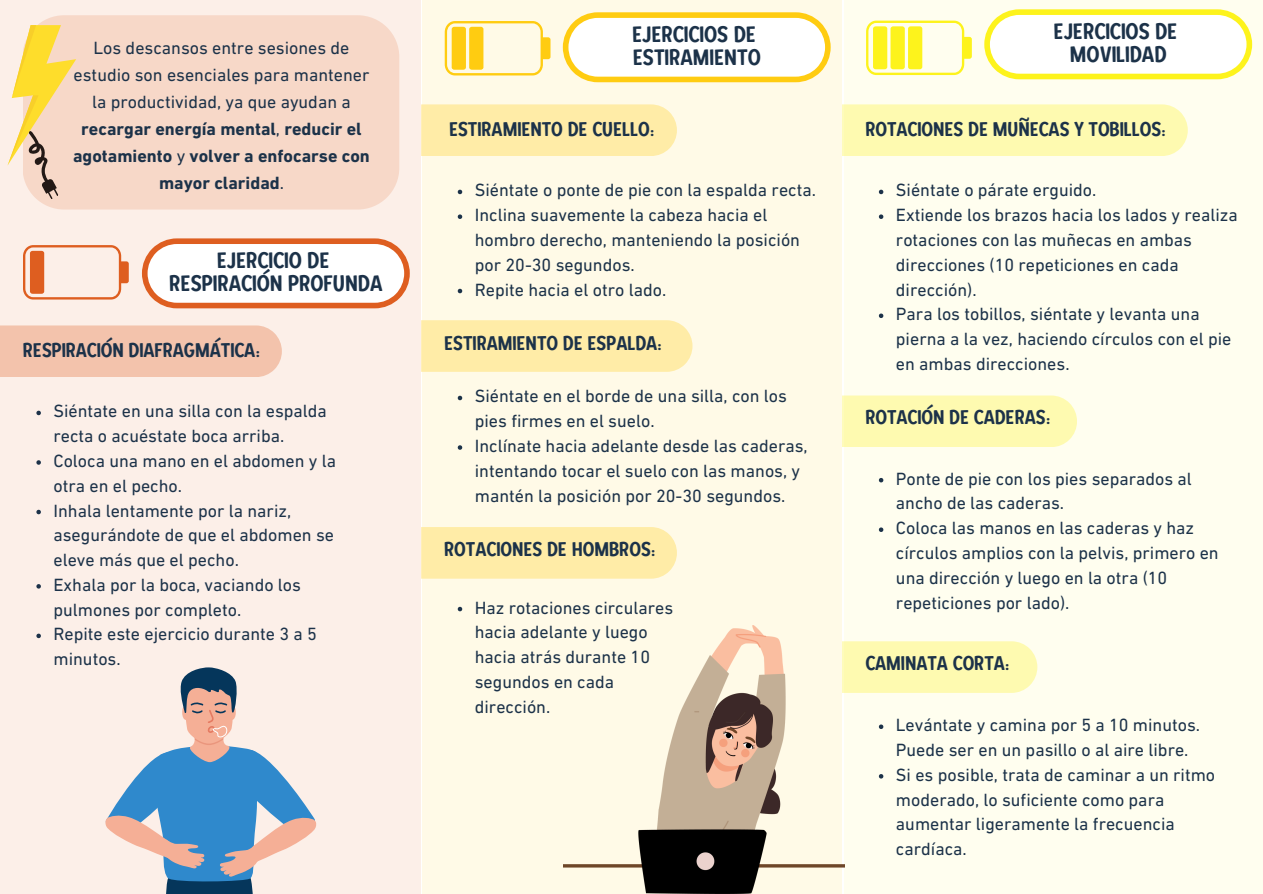
<style>
.page{position:relative;width:1263px;height:894px;background:#fff}
.page>*{position:absolute;margin:0;border:0;box-sizing:border-box;transform-origin:0 0}
.t1{font:27px/23.7px "Loyola Round Pro";color:#1c3249;text-align:center}
.t2{font:24px "Loyola Round Pro";color:#1c3249}
.t3{font:18px/24.8px "DIN Next LT Pro";color:#1c3249}
.s1{font-weight:700}
</style>
<div class="page">
<div style="left:844px;top:0;width:419px;height:893px;background:#fffeef"></div>
<svg style="left:866px;top:21px;width:106px;height:54px"></svg>
<svg style="left:984px;top:9px;width:268px;height:70px"></svg>
<div style="left:842px;top:104px;width:346px;height:52px;background:#fefab0"></div>
<div style="left:842px;top:395px;width:235px;height:52px;background:#fefab0"></div>
<div style="left:844px;top:641px;width:193px;height:51px;background:#fefab0"></div>
<div style="left:423px;top:0;width:419px;height:893px;background:#fffae7"></div>
<svg style="left:445px;top:21px;width:105px;height:54px"></svg>
<svg style="left:563px;top:12px;width:268px;height:70px;background:#fff5d3"></svg>
<div style="left:421px;top:104px;width:256px;height:52px;background:#ffeca7"></div>
<div style="left:421px;top:320px;width:271px;height:52px;background:#ffeca7"></div>
<div style="left:421px;top:527px;width:256px;height:51px;background:#ffeca7"></div>
<div style="left:0;top:0;width:421px;height:893px;background:#fcefe8"></div>
<svg style="left:23px;top:245px;width:106px;height:54px"></svg>
<svg style="left:142px;top:238px;width:268px;height:70px;background:#f9e1d6"></svg>
<div style="left:38px;top:15px;width:361px;height:194px;background:#f7d8c8"></div>
<svg style="left:8px;top:25px;width:70px;height:176px"></svg>
<div style="left:0;top:325px;width:282px;height:52px;background:#f3c3ac"></div>
<img style="left:563px;top:625px;width:281px;height:267px">
<svg style="left:458px;top:190px;width:4px;height:4px"></svg>
<svg style="left:458px;top:214px;width:4px;height:5px"></svg>
<svg style="left:458px;top:289px;width:4px;height:4px"></svg>
<svg style="left:458px;top:395px;width:4px;height:5px"></svg>
<svg style="left:458px;top:445px;width:4px;height:4px"></svg>
<svg style="left:105px;top:667px;width:212px;height:226px"></svg>
<svg style="left:879px;top:190px;width:4px;height:4px"></svg>
<svg style="left:879px;top:214px;width:4px;height:5px"></svg>
<svg style="left:879px;top:313px;width:4px;height:5px"></svg>
<svg style="left:879px;top:478px;width:4px;height:4px"></svg>
<svg style="left:879px;top:527px;width:4px;height:5px"></svg>
<svg style="left:879px;top:724px;width:4px;height:4px"></svg>
<svg style="left:879px;top:774px;width:4px;height:4px"></svg>
<svg style="left:36px;top:410px;width:5px;height:5px"></svg>
<svg style="left:36px;top:460px;width:5px;height:4px"></svg>
<svg style="left:36px;top:509px;width:5px;height:5px"></svg>
<svg style="left:36px;top:584px;width:5px;height:4px"></svg>
<svg style="left:36px;top:633px;width:5px;height:5px"></svg>
<svg style="left:458px;top:606px;width:4px;height:5px"></svg>
<p class="t3" style="left:73px;top:36px;width:298px;line-height:27px;text-align:center">Los descansos entre sesiones de estudio son esenciales para mantener la productividad, ya que ayudan a <span class="s1">recargar energía mental</span>, <span class="s1">reducir el agotamiento</span> y <span class="s1">volver a enfocarse con mayor claridad</span>.</p>
<h1 class="t1" style="left:169px;top:249px;width:215px">EJERCICIO DE<br>RESPIRACIÓN PROFUNDA</h1>
<h2 class="t2" style="left:23px;top:338px;width:239px">RESPIRACIÓN DIAFRAGMÁTICA:</h2>
<p class="t3" style="left:53px;top:400px;width:284px">Siéntate en una silla con la espalda recta o acuéstate boca arriba.<br>Coloca una mano en el abdomen y la otra en el pecho.<br>Inhala lentamente por la nariz, asegurándote de que el abdomen se eleve más que el pecho.<br>Exhala por la boca, vaciando los pulmones por completo.<br>Repite este ejercicio durante 3 a 5 minutos.</p>
<p class="t1" style="left:632px;top:23px;width:130px;text-align:left">EJERCICIOS DE<br>ESTIRAMIENTO</p>
<h2 class="t2" style="left:449px;top:118px;width:207px">ESTIRAMIENTO DE CUELLO:</h2>
<p class="t3" style="left:475px;top:179px;width:343px">Siéntate o ponte de pie con la espalda recta.<br>Inclina suavemente la cabeza hacia el hombro derecho, manteniendo la posición por 20-30 segundos.<br>Repite hacia el otro lado.</p>
<h2 class="t2" style="left:444px;top:331px;width:219px">ESTIRAMIENTO DE ESPALDA:</h2>
<p class="t3" style="left:475px;top:385px;width:334px">Siéntate en el borde de una silla, con los pies firmes en el suelo.<br>Inclínate hacia adelante desde las caderas, intentando tocar el suelo con las manos, y mantén la posición por 20-30 segundos.</p>
<h2 class="t2" style="left:444px;top:537px;width:213px">ROTACIONES DE HOMBROS:</h2>
<p class="t3" style="left:475px;top:596px;width:200px">Haz rotaciones circulares hacia adelante y luego hacia atrás durante 10 segundos en cada dirección.</p>
<p class="t1" style="left:1053px;top:20px;width:125px">EJERCICIOS DE<br>MOVILIDAD</p>
<h2 class="t2" style="left:865px;top:118px;width:302px">ROTACIONES DE MUÑECAS Y TOBILLOS:</h2>
<p class="t3" style="left:896px;top:179px;width:343px">Siéntate o párate erguido.<br>Extiende los brazos hacia los lados y realiza rotaciones con las muñecas en ambas direcciones (10 repeticiones en cada dirección).<br>Para los tobillos, siéntate y levanta una pierna a la vez, haciendo círculos con el pie en ambas direcciones.</p>
<h2 class="t2" style="left:865px;top:406px;width:187px">ROTACIÓN DE CADERAS:</h2>
<p class="t3" style="left:896px;top:467px;width:324px">Ponte de pie con los pies separados al ancho de las caderas.<br>Coloca las manos en las caderas y haz círculos amplios con la pelvis, primero en una dirección y luego en la otra (10 repeticiones por lado).</p>
<h2 class="t2" style="left:865px;top:652px;width:146px">CAMINATA CORTA:</h2>
<p class="t3" style="left:896px;top:714px;width:321px">Levántate y camina por 5 a 10 minutos.<br>Puede ser en un pasillo o al aire libre.<br>Si es posible, trata de caminar a un ritmo moderado, lo suficiente como para aumentar ligeramente la frecuencia cardíaca.</p>
</div>
